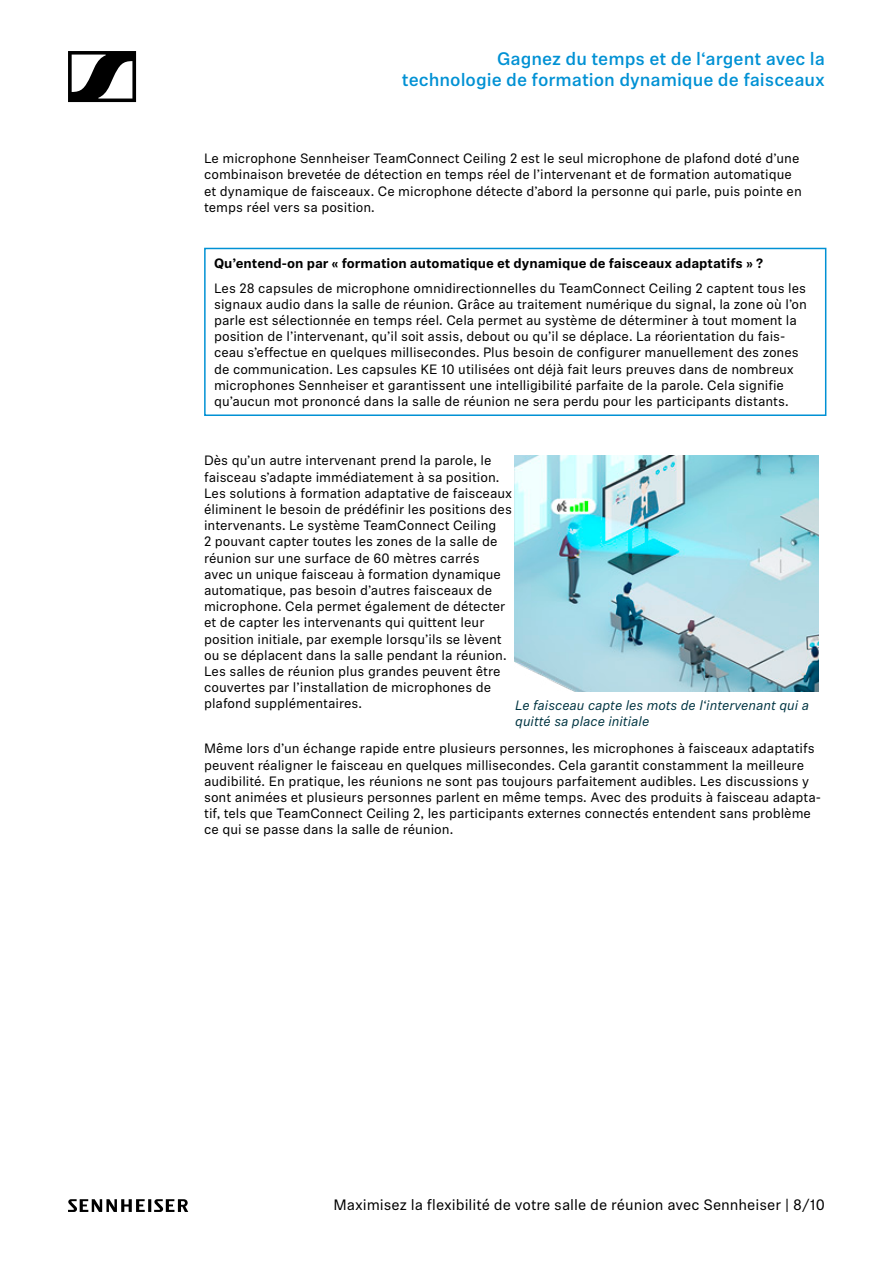
<style>
.page{position:relative;width:893px;height:1263px;background:#fff}
.page>*{position:absolute;margin:0;border:0;box-sizing:border-box;transform-origin:0 0}
.t1{font:500 18px/21.6px "Sennheiser Neue";color:#0091d4;text-align:right}
.t2{font:15px "Sennheiser Neue";color:#000}
.t3{font:13.5px/16.2px "Sennheiser Neue";color:#000}
.t4{font:700 13.5px "Sennheiser Neue";color:#000}
.t5{font:italic 13.5px/16.2px "Sennheiser Neue";color:#003542}
</style>
<div class="page">
<svg style="left:68px;top:51px;width:68px;height:51px"></svg>
<svg style="left:68px;top:1199px;width:120px;height:13px"></svg>
<div style="left:204px;top:248px;width:622px;height:168px;border:2px solid #0091d4"></div>
<img style="left:514px;top:455px;width:305px;height:236px">
<h1 class="t1" style="left:402px;top:47px;width:424px">Gagnez du temps et de l‘argent avec la technologie de formation dynamique de faisceaux</h1>
<p class="t3" style="left:204px;top:150px;width:599px">Le microphone Sennheiser TeamConnect Ceiling 2 est le seul microphone de plafond doté d’une combinaison brevetée de détection en temps réel de l’intervenant et de formation automatique et dynamique de faisceaux. Ce microphone détecte d’abord la personne qui parle, puis pointe en temps réel vers sa position.</p>
<p class="t4" style="left:214px;top:253px;width:550px">Qu’entend-on par « formation automatique et dynamique de faisceaux adaptatifs » ?</p>
<p class="t3" style="left:214px;top:279px;width:594px">Les 28 capsules de microphone omnidirectionnelles du TeamConnect Ceiling 2 captent tous les signaux audio dans la salle de réunion. Grâce au traitement numérique du signal, la zone où l’on parle est sélectionnée en temps réel. Cela permet au système de déterminer à tout moment la position de l’intervenant, qu’il soit assis, debout ou qu’il se déplace. La réorientation du fais&shy;ceau s’effectue en quelques millisecondes. Plus besoin de configurer manuellement des zones de communication. Les capsules KE 10 utilisées ont déjà fait leurs preuves dans de nombreux microphones Sennheiser et garantissent une intelligibilité parfaite de la parole. Cela signifie qu’aucun mot prononcé dans la salle de réunion ne sera perdu pour les participants distants.</p>
<p class="t3" style="left:204px;top:452px;width:310px">Dès qu’un autre intervenant prend la parole, le faisceau s’adapte immédiatement à sa position.<br>Les solutions à formation adaptative de faisceaux éliminent le besoin de prédéfinir les positions des intervenants. Le système TeamConnect Ceiling<br>2 pouvant capter toutes les zones de la salle de réunion sur une surface de 60 mètres carrés<br>avec un unique faisceau à formation dynamique automatique, pas besoin d’autres faisceaux de microphone. Cela permet également de détecter et de capter les intervenants qui quittent leur position initiale, par exemple lorsqu’ils se lèvent ou se déplacent dans la salle pendant la réunion.<br>Les salles de réunion plus grandes peuvent être couvertes par l’installation de microphones de plafond supplémentaires.</p>
<p class="t5" style="left:514px;top:696px;width:295px">Le faisceau capte les mots de l‘intervenant qui a quitté sa place initiale</p>
<p class="t3" style="left:204px;top:740px;width:618px">Même lors d’un échange rapide entre plusieurs personnes, les microphones à faisceaux adaptatifs peuvent réaligner le faisceau en quelques millisecondes. Cela garantit constamment la meilleure audibilité. En pratique, les réunions ne sont pas toujours parfaitement audibles. Les discussions y sont animées et plusieurs personnes parlent en même temps. Avec des produits à faisceau adapta&shy;tif, tels que TeamConnect Ceiling 2, les participants externes connectés entendent sans problème ce qui se passe dans la salle de réunion.</p>
<p class="t2" style="left:333px;top:1195px;width:493px">Maximisez la flexibilité de votre salle de réunion avec Sennheiser | 8/10</p>
</div>
